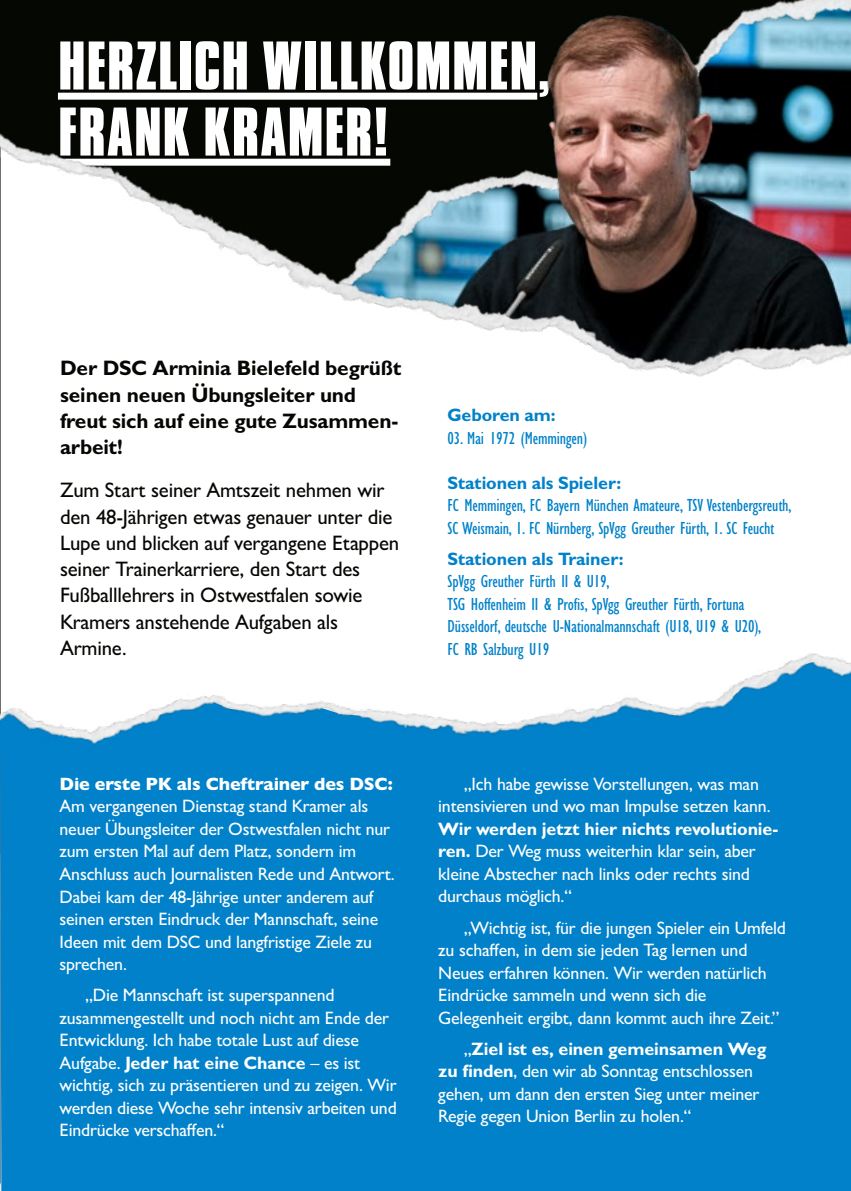
<style>
.page{position:relative;width:851px;height:1191px;background:#fff}
.page>*{position:absolute;margin:0;border:0;box-sizing:border-box;transform-origin:0 0}
.t1{font:700 72px/66px "Compacta DOT";letter-spacing:.01em;color:#fff}
.t2{font:500 21px/26.4px "Gill Sans MT Pro";letter-spacing:-.01em;color:#050703}
.t3{font:700 21px/26.4px "Gill Sans MT Pro";letter-spacing:-.01em;color:#050703}
.t4{font:500 18px/22.5px "Gill Sans MT Pro";letter-spacing:-.01em;color:#fff}
.t5{font:condensed 18px/22.5px "Gill Sans MT Pro";letter-spacing:-.01em;color:#0081c9}
.t6{font:700 18px "Gill Sans MT Pro";letter-spacing:-.01em;color:#0081c9}
.t7{font:800 18px "Gill Sans MT Pro";letter-spacing:-.01em;color:#fff}
.s1{font-weight:700}
</style>
<div class="page">
<svg style="left:0;top:508px;width:1px;height:92px"></svg>
<div style="left:0;top:820px;width:850px;height:371px;background:#0081c9"></div>
<img style="left:0;top:600px;width:850px;height:220px">
<img style="left:0;top:5px;width:850px;height:503px">
<h1 class="t1" style="left:58px;top:34px;width:494px">HERZLICH WILLKOMMEN,<br>FRANK KRAMER!</h1>
<p class="t3" style="left:60px;top:354px;width:343px">Der DSC Arminia Bielefeld begrüßt seinen neuen Übungsleiter und freut sich auf eine gute Zusammen&shy;arbeit!</p>
<p class="t2" style="left:60px;top:477px;width:340px">Zum Start seiner Amtszeit nehmen wir den 48-Jährigen etwas genauer unter die Lupe und blicken auf vergangene Etappen seiner Trainerkarriere, den Start des Fußballlehrers in Ostwestfalen sowie Kramers anstehende Aufgaben als Armine.</p>
<p class="t6" style="left:447px;top:404px;width:109px">Geboren am:</p>
<p class="t5" style="left:447px;top:426px;width:141px">03. Mai 1972 (Memmingen)</p>
<p class="t6" style="left:447px;top:471px;width:175px">Stationen als Spieler:</p>
<p class="t5" style="left:447px;top:494px;width:345px">FC Memmingen, FC Bayern München Amateure, TSV Vestenbergsreuth,<br>SC Weismain, 1. FC Nürnberg, SpVgg Greuther Fürth, 1. SC Feucht</p>
<p class="t6" style="left:447px;top:547px;width:177px">Stationen als Trainer:</p>
<p class="t5" style="left:447px;top:570px;width:315px">SpVgg Greuther Fürth II &amp; U19,<br>TSG Hoffenheim II &amp; Profis, SpVgg Greuther Fürth, Fortuna Düsseldorf, deutsche U-Nationalmannschaft (U18, U19 &amp; U20), FC RB Salzburg U19</p>
<p class="t7" style="left:60px;top:773px;width:334px">Die erste PK als Cheftrainer des DSC:</p>
<p class="t4" style="left:60px;top:795px;width:337px">Am vergangenen Dienstag stand Kramer als neuer Übungsleiter der Ostwestfalen nicht nur zum ersten Mal auf dem Platz, sondern im Anschluss auch Journalisten Rede und Antwort.<br>Dabei kam der 48-Jährige unter anderem auf seinen ersten Eindruck der Mannschaft, seine Ideen mit dem DSC und langfristige Ziele zu sprechen.</p>
<p class="t4" style="left:60px;top:983px;width:338px;text-indent:26px">„Die Mannschaft ist superspannend zusammengestellt und noch nicht am Ende der Entwicklung. Ich habe totale Lust auf diese Aufgabe. <span class="s1">Jeder hat eine Chance</span> – es ist wichtig, sich zu präsentieren und zu zeigen. Wir werden diese Woche sehr intensiv arbeiten und Eindrücke verschaffen.“</p>
<p class="t4" style="left:438px;top:772px;width:334px;text-indent:26px">„Ich habe gewisse Vorstellungen, was man intensivieren und wo man Impulse setzen kann.</p>
<p class="t4" style="left:438px;top:817px;width:341px"><span class="s1">Wir werden jetzt hier nichts revolutionie&shy;ren.</span> Der Weg muss weiterhin klar sein, aber kleine Abstecher nach links oder rechts sind durchaus möglich.“</p>
<p class="t4" style="left:438px;top:916px;width:349px;text-indent:26px">„Wichtig ist, für die jungen Spieler ein Umfeld zu schaffen, in dem sie jeden Tag lernen und Neues erfahren können. Wir werden natürlich Eindrücke sammeln und wenn sich die Gelegenheit ergibt, dann kommt auch ihre Zeit.”</p>
<p class="t4" style="left:438px;top:1037px;width:329px;text-indent:26px">„<span class="s1">Ziel ist es, einen gemeinsamen Weg zu finden</span>, den wir ab Sonntag entschlossen gehen, um dann den ersten Sieg unter meiner Regie gegen Union Berlin zu holen.“</p>
</div>
